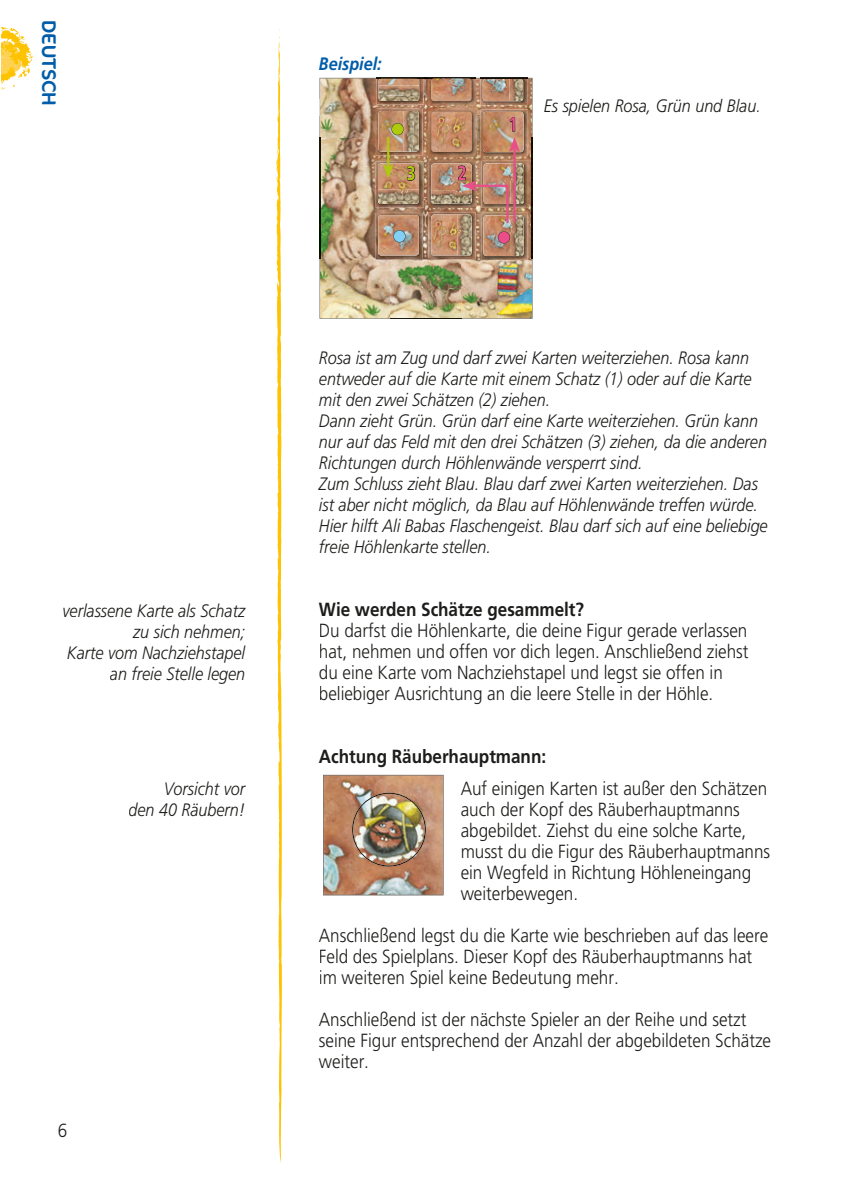
<style>
.page{position:relative;width:842px;height:1191px;background:#fff}
.page>*{position:absolute;margin:0;border:0;box-sizing:border-box;transform-origin:0 0}
.t1{font:20px "Cocon";color:#005da9}
.t2{font:700 condensed 19.8px "Frutiger LT";color:#ea4e89;scale:.9 1}
.t3{font:700 condensed 19.8px "Frutiger LT";color:#afca0c;scale:.9 1}
.t4{font:300 19px/21px "Frutiger LT";color:#1d1d1b;scale:.9 1}
.t5{font:700 19px "Frutiger LT";color:#1d1d1b;scale:.9 1}
.t6{font:italic 300 18px/21px "Frutiger LT";color:#1d1d1b;text-align:right;scale:.9 1}
.t7{font:italic 700 18px "Frutiger LT";color:#005da9;scale:.9 1}
</style>
<div class="page">
<svg style="left:276px;top:29px;width:6px;height:1133px"></svg>
<svg style="left:1px;top:27px;width:32px;height:63px"></svg>
<img style="left:323px;top:775px;width:120px;height:120px">
<img style="left:352px;top:792px;width:74px;height:74px">
<img style="left:320px;top:79px;width:212px;height:240px">
<svg style="left:379px;top:99px;width:95px;height:17px"></svg>
<img style="left:320px;top:78px;width:59px;height:60px">
<img style="left:474px;top:78px;width:58px;height:60px">
<img style="left:320px;top:258px;width:71px;height:60px">
<img style="left:390px;top:318px;width:72px;height:1px">
<img style="left:461px;top:258px;width:71px;height:60px">
<img style="left:376px;top:109px;width:46px;height:46px">
<img style="left:378px;top:111px;width:41px;height:41px">
<img style="left:429px;top:109px;width:47px;height:47px">
<img style="left:431px;top:111px;width:41px;height:41px;border-radius:3px">
<img style="left:481px;top:109px;width:47px;height:47px">
<img style="left:483px;top:112px;width:41px;height:40px;border-radius:3px">
<img style="left:376px;top:161px;width:47px;height:47px">
<img style="left:378px;top:163px;width:41px;height:41px">
<img style="left:378px;top:189px;width:41px;height:12px">
<img style="left:429px;top:161px;width:47px;height:47px">
<img style="left:431px;top:163px;width:41px;height:27px">
<img style="left:431px;top:190px;width:41px;height:14px">
<img style="left:481px;top:161px;width:47px;height:47px">
<img style="left:483px;top:163px;width:27px;height:41px">
<img style="left:510px;top:163px;width:14px;height:41px">
<img style="left:481px;top:213px;width:47px;height:47px">
<img style="left:483px;top:215px;width:27px;height:41px">
<img style="left:510px;top:215px;width:14px;height:41px">
<img style="left:429px;top:212px;width:47px;height:47px">
<img style="left:431px;top:214px;width:26px;height:41px">
<img style="left:469px;top:214px;width:3px;height:41px">
<img style="left:457px;top:214px;width:12px;height:41px">
<img style="left:376px;top:213px;width:47px;height:46px">
<img style="left:378px;top:215px;width:41px;height:40px;border-radius:3px">
<img style="left:509px;top:117px;width:6px;height:15px">
<img style="left:458px;top:165px;width:8px;height:15px">
<img style="left:407px;top:166px;width:8px;height:15px">
<svg style="left:391px;top:123px;width:13px;height:12px"></svg>
<svg style="left:393px;top:230px;width:13px;height:12px"></svg>
<svg style="left:498px;top:231px;width:13px;height:13px"></svg>
<hr style="left:387px;top:137px;width:2px;height:30px;background:#afca0c">
<svg style="left:383px;top:164px;width:11px;height:14px"></svg>
<hr style="left:513px;top:148px;width:3px;height:74px;background:#ea4e89">
<svg style="left:509px;top:137px;width:11px;height:15px"></svg>
<hr style="left:473px;top:185px;width:35px;height:2px;background:#ea4e89">
<svg style="left:462px;top:180px;width:15px;height:11px"></svg>
<hr style="left:506px;top:185px;width:3px;height:38px;background:#ea4e89">
<img style="left:376px;top:77px;width:47px;height:28px">
<img style="left:378px;top:78px;width:41px;height:23px">
<img style="left:429px;top:77px;width:47px;height:28px">
<img style="left:431px;top:78px;width:41px;height:23px;border-radius:3px">
<img style="left:481px;top:77px;width:46px;height:28px">
<img style="left:481px;top:78px;width:46px;height:1px">
<img style="left:483px;top:79px;width:40px;height:22px">
<p class="t1" style="left:56px;top:20px;width:87px;rotate:90deg">DEUTSCH</p>
<p class="t6" style="left:62px;top:601px;width:205px">verlassene Karte als Schatz zu sich nehmen;<br>Karte vom Nachziehstapel an freie Stelle legen</p>
<p class="t6" style="left:129px;top:779px;width:131px">Vorsicht vor<br>den 40 Räubern!</p>
<p class="t4" style="left:58px;top:1121px;width:12px">6</p>
<p class="t7" style="left:319px;top:55px;width:71px">Beispiel:</p>
<p class="t3" style="left:407px;top:164px;width:12px">3</p>
<p class="t2" style="left:457px;top:163px;width:12px">2</p>
<p class="t2" style="left:508px;top:115px;width:12px">1</p>
<p class="t6" style="left:544px;top:96px;width:243px">Es spielen Rosa, Grün und Blau.</p>
<p class="t6" style="left:319px;top:348px;width:500px;text-align:left">Rosa ist am Zug und darf zwei Karten weiterziehen. Rosa kann entweder auf die Karte mit einem Schatz (1) oder auf die Karte mit den zwei Schätzen (2) ziehen.<br>Dann zieht Grün. Grün darf eine Karte weiterziehen. Grün kann nur auf das Feld mit den drei Schätzen (3) ziehen, da die anderen Richtungen durch Höhlenwände versperrt sind.<br>Zum Schluss zieht Blau. Blau darf zwei Karten weiterziehen. Das ist aber nicht möglich, da Blau auf Höhlenwände treffen würde.<br>Hier hilft Ali Babas Flaschengeist. Blau darf sich auf eine beliebige freie Höhlenkarte stellen.</p>
<p class="t5" style="left:319px;top:600px;width:296px">Wie werden Schätze gesammelt?</p>
<p class="t4" style="left:319px;top:621px;width:479px">Du darfst die Höhlenkarte, die deine Figur gerade verlassen hat, nehmen und offen vor dich legen. Anschließend ziehst du eine Karte vom Nachziehstapel und legst sie offen in beliebiger Ausrichtung an die leere Stelle in der Höhle.</p>
<p class="t5" style="left:319px;top:747px;width:254px">Achtung Räuberhauptmann:</p>
<p class="t4" style="left:461px;top:779px;width:345px">Auf einigen Karten ist außer den Schätzen auch der Kopf des Räuberhauptmanns abgebildet. Ziehst du eine solche Karte, musst du die Figur des Räuberhauptmanns ein Wegfeld in Richtung Höhleneingang weiterbewegen.</p>
<p class="t4" style="left:319px;top:926px;width:501px">Anschließend legst du die Karte wie beschrieben auf das leere<br>Feld des Spielplans. Dieser Kopf des Räuberhauptmanns hat im weiteren Spiel keine Bedeutung mehr.</p>
<p class="t4" style="left:319px;top:1010px;width:504px">Anschließend ist der nächste Spieler an der Reihe und setzt seine Figur entsprechend der Anzahl der abgebildeten Schätze weiter.</p>
</div>
